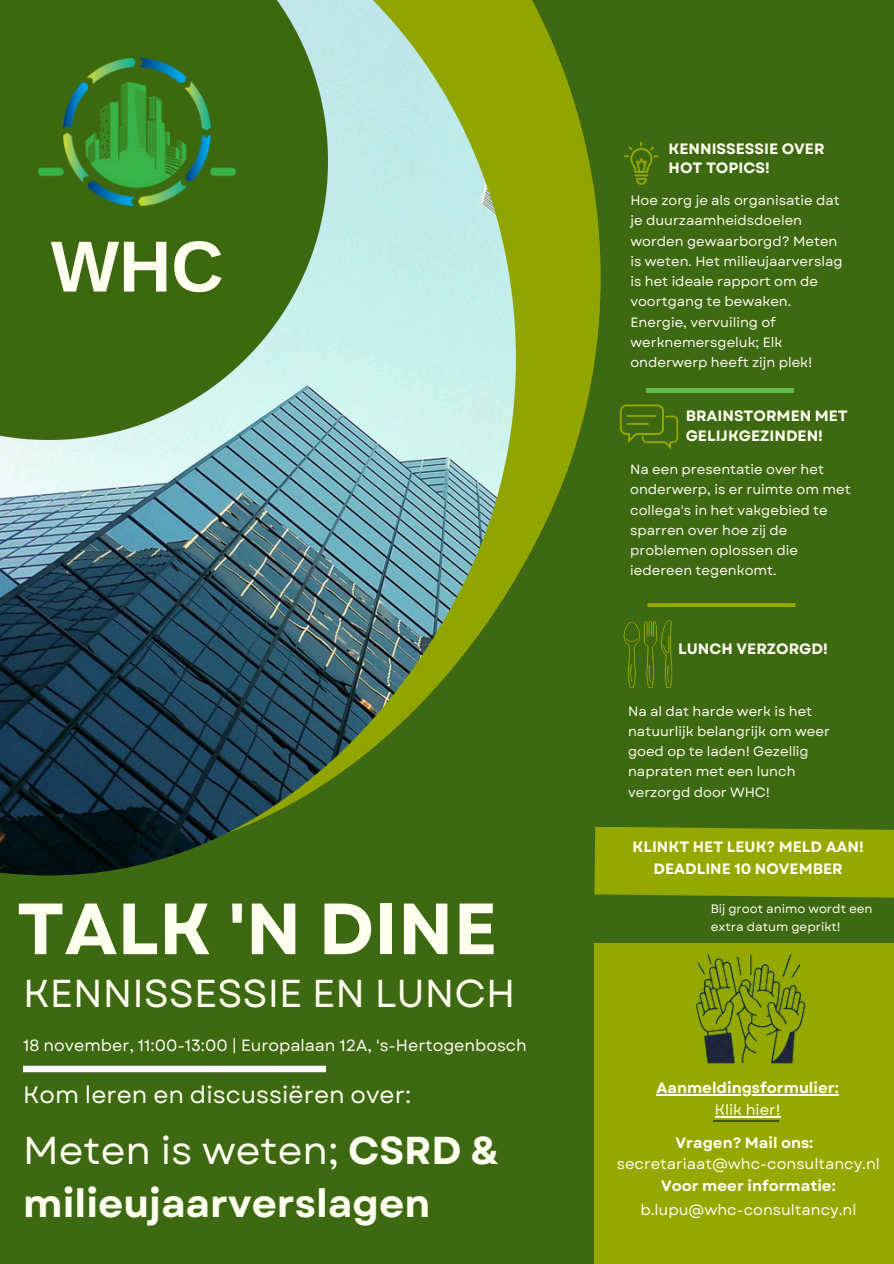
<style>
.page{position:relative;width:894px;height:1264px;background:#fff}
.page>*{position:absolute;margin:0;border:0;box-sizing:border-box;transform-origin:0 0}
.t1{font:700 72.3px "Garet";color:#feffef}
.t2{font:700 72.3px "Arimo";color:#feffef}
.t3{font:700 38.85px/52.8px "Garet";color:#feffef}
.t4{font:38.85px "Garet";color:#feffef}
.t5{font:23.7px "Garet";color:#feffef}
.t6{font:16.2px "Garet";color:#feffef}
.t7{font:700 15px/19.2px "Garet";color:#feffef}
.t8{font:15px/23.1px "Garet";color:#feffef;text-align:center}
.t9{font:13.5px/20.2px "Garet";color:#feffef}
.t10{font:12.15px/18px "Garet";color:#feffef}
.s1{font-weight:400}
.s2{font-weight:700}
</style>
<div class="page">
<div style="left:0;top:0;width:893px;height:1263px;background:#3e6913"></div>
<img style="left:33px;top:0;width:568px;height:876px">
<img style="left:0;top:0;width:515px;height:875px">
<img style="left:0;top:0;width:327px;height:439px">
<img style="left:23px;top:1065px;width:302px;height:7px">
<div style="left:594px;top:943px;width:299px;height:320px;background:#95a800"></div>
<svg style="left:619px;top:404px;width:59px;height:45px"></svg>
<img style="left:646px;top:388px;width:147px;height:4px">
<svg style="left:624px;top:141px;width:34px;height:44px"></svg>
<img style="left:623px;top:602px;width:173px;height:87px">
<img style="left:39px;top:58px;width:196px;height:148px">
<img style="left:695px;top:953px;width:111px;height:111px">
<div style="left:594px;top:826px;width:299px;height:74px;background:#95a800"></div>
<hr style="left:713px;top:1120px;width:65px;height:1px;background:#3d550c">
<hr style="left:656px;top:1093px;width:182px;height:2px;background:#feffef">
<hr style="left:714px;top:1116px;width:66px;height:1px;background:#feffef">
<h3 class="t2" style="left:51px;top:226px;width:174px">WHC</h3>
<p class="t1" style="left:17px;top:876px;width:482px">TALK 'N DINE</p>
<h4 class="t4" style="left:23px;top:965px;width:493px">KENNISSESSIE EN LUNCH</h4>
<h4 class="t6" style="left:23px;top:1034px;width:505px">18 november, 11:00-13:00 | Europalaan 12A, 's-Hertogenbosch</h4>
<h4 class="t5" style="left:23px;top:1077px;width:389px">Kom leren en discussiëren over:</h4>
<h4 class="t3" style="left:23px;top:1124px;width:477px"><span class="s1">Meten is weten;</span> CSRD &amp; milieujaarverslagen</h4>
<h2 class="t7" style="left:668px;top:139px;width:157px">KENNISSESSIE OVER<br>HOT TOPICS!</h2>
<h1 class="t9" style="left:630px;top:190px;width:213px">Hoe zorg je als organisatie dat je duurzaamheidsdoelen worden gewaarborgd? Meten is weten. Het milieujaarverslag is het ideale rapport om de voortgang te bewaken.<br>Energie, vervuiling of werknemersgeluk; Elk onderwerp heeft zijn plek!</h1>
<h4 class="t7" style="left:685px;top:406px;width:164px">BRAINSTORMEN MET<br>GELIJKGEZINDEN!</h4>
<p class="t9" style="left:630px;top:459px;width:222px">Na een presentatie over het onderwerp, is er ruimte om met collega's in het vakgebied te sparren over hoe zij de problemen oplossen die iedereen tegenkomt.</p>
<p class="t7" style="left:678px;top:639px;width:151px">LUNCH VERZORGD!</p>
<p class="t9" style="left:628px;top:700px;width:203px">Na al dat harde werk is het natuurlijk belangrijk om weer goed op te laden! Gezellig napraten met een lunch verzorgd door WHC!</p>
<p class="t7" style="left:632px;top:835px;width:233px;line-height:22.5px;text-align:center">KLINKT HET LEUK? MELD AAN!<br>DEADLINE 10 NOVEMBER</p>
<h4 class="t10" style="left:710px;top:899px;width:163px">Bij groot animo wordt een extra datum geprikt!</h4>
<h2 class="t7" style="left:656px;top:1076px;width:183px;line-height:22.5px;text-align:center">Aanmeldingsformulier:<br><span class="s1">Klik hier!</span></h2>
<p class="t7" style="left:675px;top:1132px;width:139px">Vragen? Mail ons:</p>
<h2 class="t8" style="left:616px;top:1151px;width:264px">secretariaat@whc-consultancy.nl<br><span class="s2">Voor meer informatie: </span>b.lupu@whc-consultancy.nl</h2>
</div>
